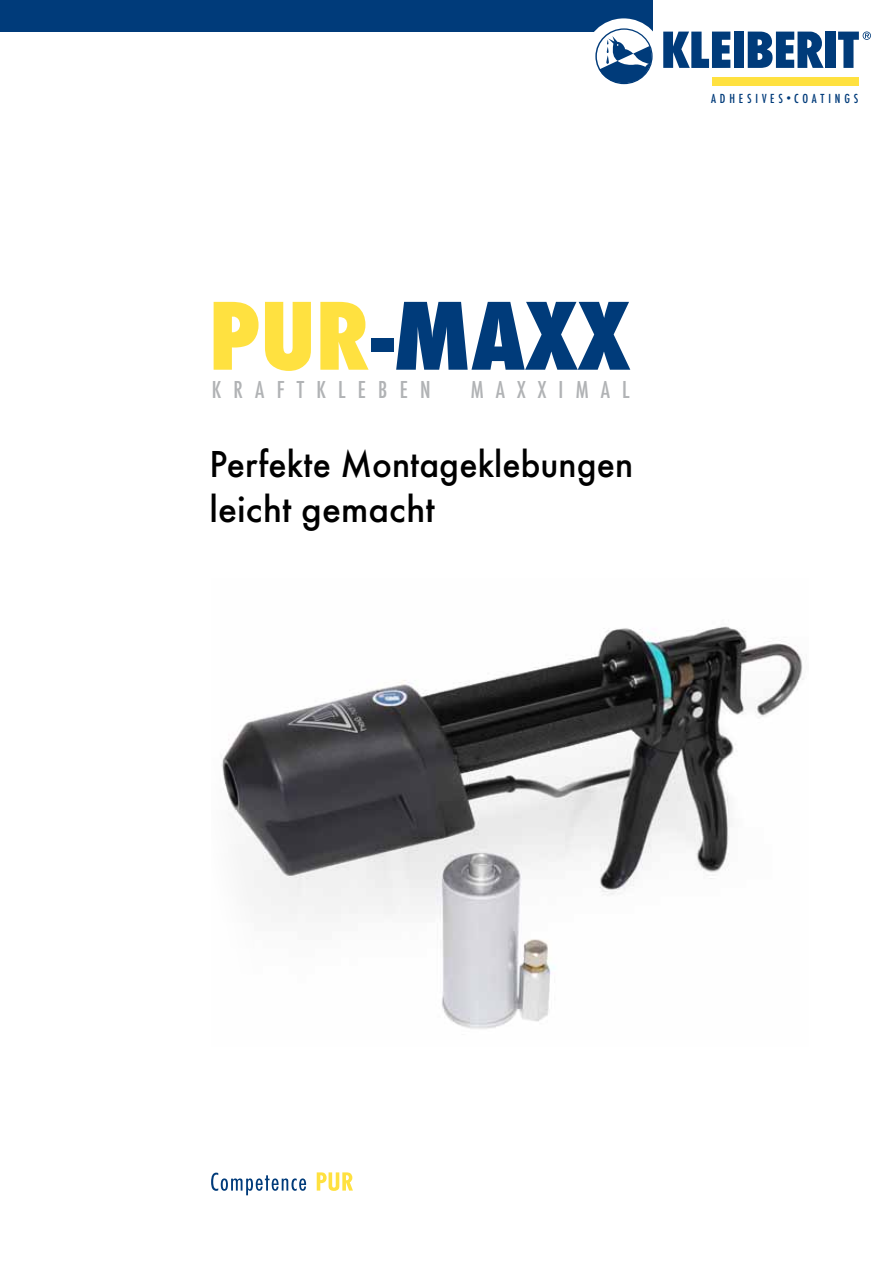
<style>
.page{position:relative;width:893px;height:1263px;background:#fff}
.page>*{position:absolute;margin:0;border:0;box-sizing:border-box;transform-origin:0 0}
.t1{font:700 expanded 101.7px "Futura Con";color:#003b7a}
.t2{font:500 39px/45px "Futura";color:#000;scale:.96 1}
.t3{font:500 25.5px "Futura Con";letter-spacing:.48em;color:#b1b3b5}
.t4{font:500 13.65px "Futura Con";letter-spacing:.28em;color:#003b7a}
.t5{font:500 12px "Futura Con";color:#003b7a}
.s1{color:#ffe140}
</style>
<div class="page">
<img style="left:221px;top:626px;width:583px;height:403px">
<svg style="left:211px;top:1172px;width:95px;height:23px"></svg>
<svg style="left:317px;top:1172px;width:36px;height:19px"></svg>
<div style="left:826px;top:32px;width:10px;height:36px;background:#003b7a"></div>
<div style="left:734px;top:32px;width:9px;height:36px;background:#003b7a"></div>
<svg style="left:663px;top:32px;width:67px;height:36px"></svg>
<svg style="left:748px;top:32px;width:76px;height:36px"></svg>
<svg style="left:838px;top:32px;width:33px;height:36px"></svg>
<div style="left:0;top:0;width:652px;height:32px;background:#003b7a"></div>
<div style="left:585px;top:18px;width:78px;height:76px;background:#fff;border-radius:50%"></div>
<svg style="left:595px;top:28px;width:58px;height:56px"></svg>
<div style="left:712px;top:77px;width:147px;height:9px;background:#ffe140"></div>
<h1 class="t1" style="left:209px;top:279px;width:423px"><span class="s1">PUR</span>-MAXX</h1>
<p class="t3" style="left:212px;top:376px;width:220px">KRAFTKLEBEN</p>
<p class="t3" style="left:471px;top:376px;width:161px">MAXXIMAL</p>
<p class="t2" style="left:210px;top:442px;width:443px">Perfekte Montageklebungen leicht gemacht</p>
<p class="t4" style="left:711px;top:90px;width:149px">ADHESIVES COATINGS</p>
<p class="t5" style="left:785px;top:91px;width:9px">•</p>
</div>
